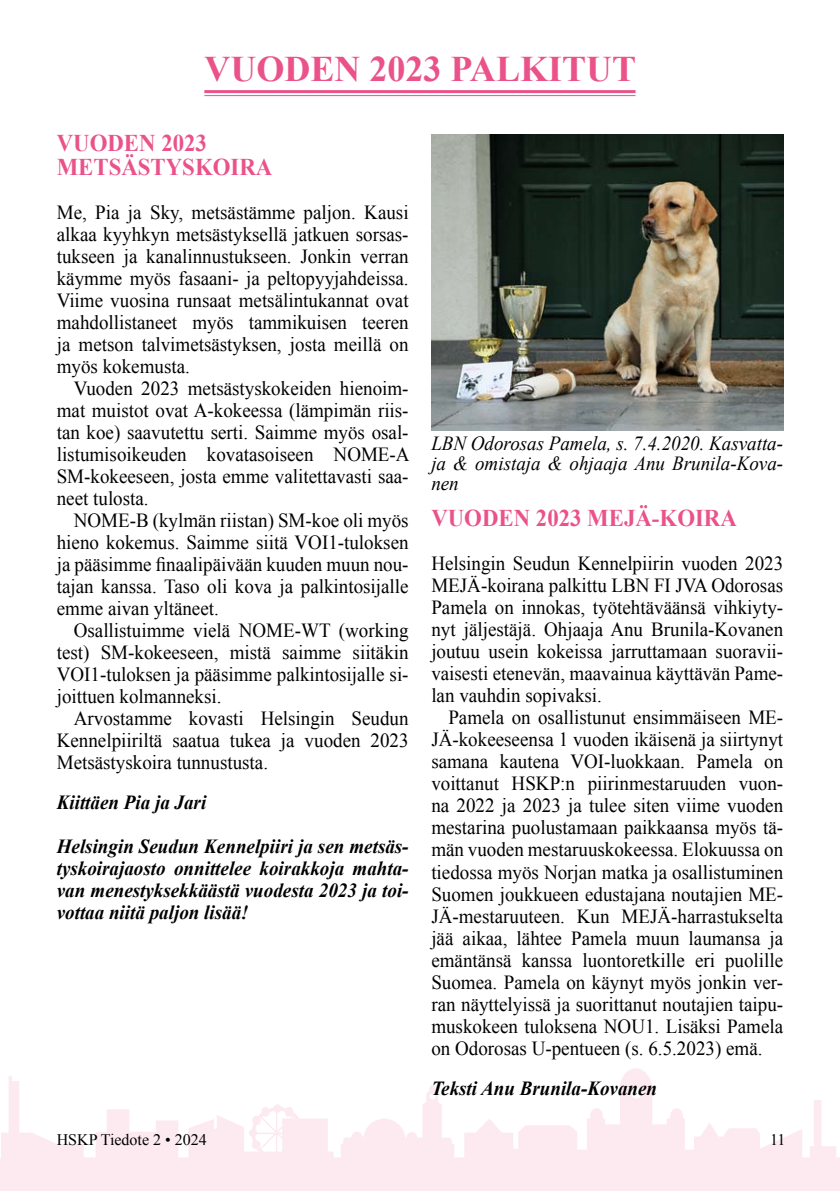
<style>
.page{position:relative;width:840px;height:1191px;background:#fff}
.page>*{position:absolute;margin:0;border:0;box-sizing:border-box;transform-origin:0 0}
.otsikko{font:700 36px "Times New Roman";color:#ea5289}
.lista_otsikko{font:700 24px "Times New Roman";color:#ea5289;scale:.95 1}
.tiedottaa_leipäteksti{font:20px/22px "Times New Roman";color:#000;text-align:justify;scale:.95 1}
.tiedottaa_leipäteksti_eka{font:20px/22px "Times New Roman";color:#000;text-align:justify;scale:.95 1}
.tiedottaa_leipäteksti_eka-2{font:italic 700 20px/22px "Times New Roman";color:#000;text-align:justify;scale:.95 1}
.kuvateksti{font:italic 20px/20px "Times New Roman";color:#000;text-align:justify;scale:.95 1}
.teksti_ja_kuva{font:italic 700 20px "Times New Roman";color:#000;scale:.95 1}
.t1{font:16px "Times New Roman";color:#000}
</style>
<div class="page">
<img style="left:431px;top:135px;width:351px;height:296px">
<hr style="left:204px;top:90px;width:431px;height:3px;background:#ea5289">
<hr style="left:204px;top:95px;width:431px;height:1px;background:#ea5289">
<p class="otsikko" style="left:204px;top:44px;width:433px">VUODEN 2023 PALKITUT</p>
<p class="lista_otsikko" style="left:57px;top:126px;width:159px">VUODEN 2023</p>
<p class="lista_otsikko" style="left:57px;top:150px;width:228px">METSÄSTYSKOIRA</p>
<p class="tiedottaa_leipäteksti_eka" style="left:57px;top:201px;width:372px">Me, Pia ja Sky, metsästämme paljon. Kausi alkaa kyyhkyn metsästyksellä jatkuen sorsas&shy;tukseen ja kanalinnustukseen. Jonkin verran käymme myös fasaani- ja peltopyyjahdeissa.<br>Viime vuosina runsaat metsälintukannat ovat mahdollistaneet myös tammikuisen teeren ja metson talvimetsästyksen, josta meillä on myös kokemusta.</p>
<p class="tiedottaa_leipäteksti" style="left:57px;top:377px;width:373px;text-indent:17px">Vuoden 2023 metsästyskokeiden hienoim&shy;mat muistot ovat A-kokeessa (lämpimän riis&shy;tan koe) saavutettu serti. Saimme myös osal&shy;listumisoikeuden kovatasoiseen NOME-A SM-kokeeseen, josta emme valitettavasti saa&shy;neet tulosta.</p>
<p class="tiedottaa_leipäteksti" style="left:57px;top:509px;width:372px;text-indent:17px">NOME-B (kylmän riistan) SM-koe oli myös hieno kokemus. Saimme siitä VOI1-tuloksen ja pääsimme finaalipäivään kuuden muun nou&shy;tajan kanssa. Taso oli kova ja palkintosijalle emme aivan yltäneet.</p>
<p class="tiedottaa_leipäteksti" style="left:57px;top:619px;width:372px;text-indent:17px">Osallistuimme vielä NOME-WT (working test) SM-kokeeseen, mistä saimme siitäkin VOI1-tuloksen ja pääsimme palkintosijalle si&shy;joittuen kolmanneksi.</p>
<p class="tiedottaa_leipäteksti" style="left:57px;top:707px;width:372px;text-indent:17px">Arvostamme kovasti Helsingin Seudun Kennelpiiriltä saatua tukea ja vuoden 2023<br>Metsästyskoira tunnustusta.</p>
<p class="teksti_ja_kuva" style="left:57px;top:788px;width:159px">Kiittäen Pia ja Jari</p>
<p class="tiedottaa_leipäteksti_eka-2" style="left:57px;top:835px;width:371px">Helsingin Seudun Kennelpiiri ja sen metsäs&shy;tyskoirajaosto onnittelee koirakkoja mahta&shy;van menestyksekkäästä vuodesta 2023 ja toi&shy;vottaa niitä paljon lisää!</p>
<p class="kuvateksti" style="left:431px;top:433px;width:371px">LBN Odorosas Pamela, s. 7.4.2020. Kasvatta&shy;ja &amp; omistaja &amp; ohjaaja Anu Brunila-Kova&shy;nen</p>
<p class="lista_otsikko" style="left:431px;top:502px;width:323px">VUODEN 2023 MEJÄ-KOIRA</p>
<p class="tiedottaa_leipäteksti_eka" style="left:431px;top:552px;width:372px">Helsingin Seudun Kennelpiirin vuoden 2023<br>MEJÄ-koirana palkittu LBN FI JVA Odorosas Pamela on innokas, työtehtäväänsä vihkiyty&shy;nyt jäljestäjä. Ohjaaja Anu Brunila-Kovanen joutuu usein kokeissa jarruttamaan suoravii&shy;vaisesti etenevän, maavainua käyttävän Pame&shy;lan vauhdin sopivaksi.</p>
<p class="tiedottaa_leipäteksti" style="left:431px;top:706px;width:372px;text-indent:17px">Pamela on osallistunut ensimmäiseen ME-JÄ-kokeeseensa 1 vuoden ikäisenä ja siirtynyt samana kautena VOI-luokkaan. Pamela on voittanut HSKP:n piirinmestaruuden vuon&shy;na 2022 ja 2023 ja tulee siten viime vuoden mestarina puolustamaan paikkaansa myös tä&shy;män vuoden mestaruuskokeessa. Elokuussa on tiedossa myös Norjan matka ja osallistuminen Suomen joukkueen edustajana noutajien ME-JÄ-mestaruuteen. Kun MEJÄ-harrastukselta jää aikaa, lähtee Pamela muun laumansa ja emäntänsä kanssa luontoretkille eri puolille Suomea. Pamela on käynyt myös jonkin ver&shy;ran näyttelyissä ja suorittanut noutajien taipu&shy;muskokeen tuloksena NOU1. Lisäksi Pamela on Odorosas U-pentueen (s. 6.5.2023) emä.</p>
<p class="teksti_ja_kuva" style="left:431px;top:1074px;width:239px">Teksti Anu Brunila-Kovanen</p>
<p class="t1" style="left:57px;top:1129px;width:151px">HSKP Tiedote 2 • 2024</p>
<p class="t1" style="left:769px;top:1129px;width:17px">11</p>
</div>
